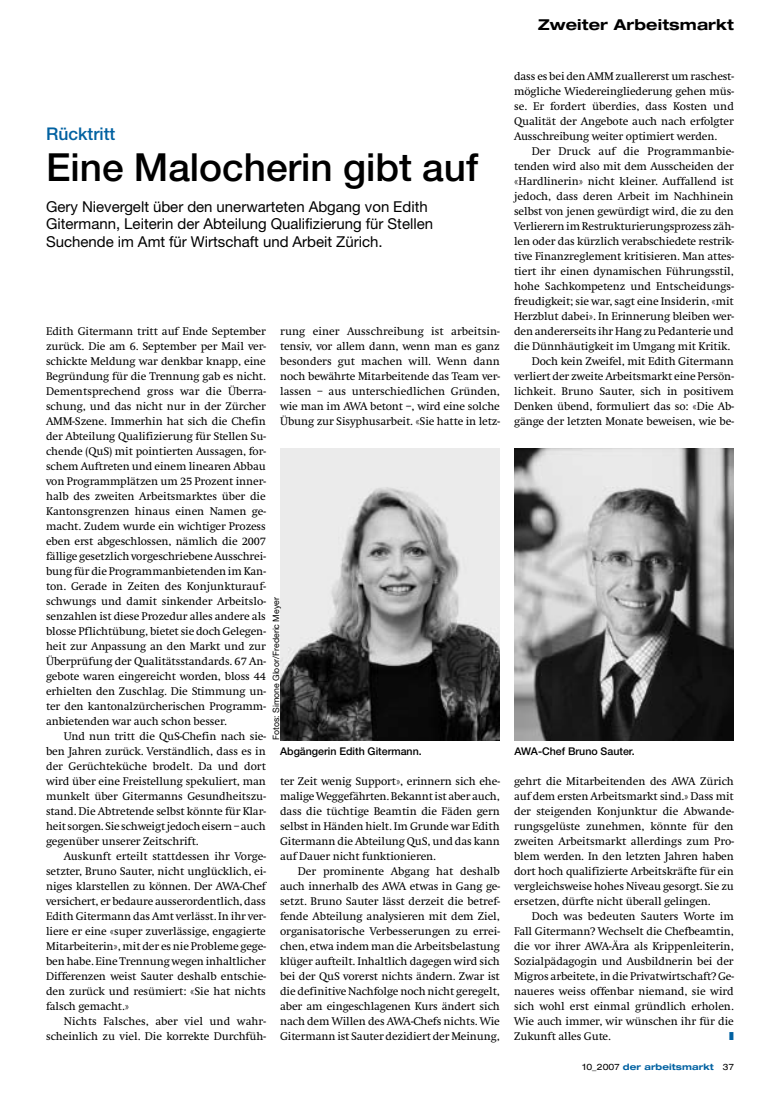
<style>
.page{position:relative;width:780px;height:1099px;background:#fff}
.page>*{position:absolute;margin:0;border:0;box-sizing:border-box;transform-origin:0 0}
.t1{font:500 38.75px "Helvetica Neue";color:#000}
.t2{font:500 17.5px "Helvetica Neue";color:#0061a1}
.t3{font:15px/17.5px "Helvetica Neue";color:#000}
.t4{font:700 expanded 15px "Helvetica Neue";letter-spacing:.01em;color:#000}
.t5{font:11.5px/15px "Swift EF";letter-spacing:-.01em;color:#000;text-align:justify}
.t6{font:500 10.62px "Helvetica Neue";color:#000}
.t7{font:8.75px "Helvetica Neue";color:#000}
.t8{font:700 expanded 8.75px "Helvetica Neue";letter-spacing:.01em;color:#0061a1}
.s1{font-weight:400;color:#000}
</style>
<div class="page">
<img style="left:280px;top:449px;width:220px;height:291px">
<img style="left:514px;top:449px;width:219px;height:291px">
<h3 class="t4" style="left:538px;top:15px;width:197px">Zweiter Arbeitsmarkt</h3>
<p class="t5" style="left:514px;top:69px;width:221px">dass es bei den AMM zuallererst um raschest&shy;mögliche Wiedereingliederung gehen müs&shy;se. Er fordert überdies, dass Kosten und Qualität der Angebote auch nach erfolgter Ausschreibung weiter optimiert werden.</p>
<p class="t5" style="left:531px;top:144px;width:203px">Der Druck auf die Programmanbie-</p>
<p class="t5" style="left:514px;top:159px;width:221px">tenden wird also mit dem Ausscheiden der</p>
<p class="t5" style="left:514px;top:174px;width:221px">«Hardlinerin» nicht kleiner. Auffallend ist</p>
<p class="t5" style="left:514px;top:189px;width:221px">jedoch, dass deren Arbeit im Nachhinein</p>
<p class="t5" style="left:514px;top:204px;width:221px">selbst von jenen gewürdigt wird, die zu den</p>
<p class="t5" style="left:514px;top:219px;width:221px">Verlierern im Restrukturierungsprozess zäh-</p>
<p class="t5" style="left:514px;top:234px;width:221px">len oder das kürzlich verabschiedete restrik-</p>
<p class="t5" style="left:514px;top:249px;width:221px">tive Finanzreglement kritisieren. Man attes-</p>
<p class="t5" style="left:514px;top:264px;width:221px">tiert ihr einen dynamischen Führungsstil,</p>
<p class="t5" style="left:514px;top:279px;width:221px">hohe Sachkompetenz und Entscheidungs-</p>
<p class="t5" style="left:514px;top:294px;width:221px">freudigkeit; sie war, sagt eine Insiderin, «mit</p>
<p class="t5" style="left:514px;top:309px;width:221px">Herzblut dabei». In Erinnerung bleiben wer-</p>
<p class="t5" style="left:514px;top:324px;width:221px">den andererseits ihr Hang zu Pedanterie und</p>
<p class="t5" style="left:514px;top:339px;width:218px">die Dünnhäutigkeit im Umgang mit Kritik.</p>
<p class="t5" style="left:531px;top:354px;width:203px">Doch kein Zweifel, mit Edith Gitermann</p>
<p class="t5" style="left:514px;top:369px;width:221px">verliert der zweite Arbeitsmarkt eine Persön-</p>
<p class="t5" style="left:514px;top:384px;width:221px">lichkeit. Bruno Sauter, sich in positivem</p>
<p class="t5" style="left:514px;top:399px;width:221px">Denken übend, formuliert das so: «Die Ab-</p>
<p class="t5" style="left:514px;top:414px;width:221px">gänge der letzten Monate beweisen, wie be-</p>
<h2 class="t2" style="left:46px;top:124px;width:71px">Rücktritt</h2>
<h1 class="t1" style="left:46px;top:144px;width:433px">Eine Malocherin gibt auf</h1>
<h3 class="t3" style="left:46px;top:197px;width:388px">Gery Nievergelt über den unerwarteten Abgang von Edith<br>Gitermann, Leiterin der Abteilung Qualifizierung für Stellen<br>Suchende im Amt für Wirtschaft und Arbeit Zürich.</h3>
<p class="t5" style="left:46px;top:324px;width:221px">Edith Gitermann tritt auf Ende September zurück. Die am 6. September per Mail ver&shy;schickte Meldung war denkbar knapp, eine Begründung für die Trennung gab es nicht.<br>Dementsprechend gross war die Überra&shy;schung, und das nicht nur in der Zürcher AMM-Szene. Immerhin hat sich die Chefin der Abteilung Qualifizierung für Stellen Su&shy;chende (QuS) mit pointierten Aussagen, for&shy;schem Auftreten und einem linearen Abbau von Programmplätzen um 25 Prozent inner&shy;halb des zweiten Arbeitsmarktes über die Kantonsgrenzen hinaus einen Namen ge&shy;macht. Zudem wurde ein wichtiger Prozess eben erst abgeschlossen, nämlich die 2007 fällige gesetzlich vorgeschriebene Ausschrei&shy;bung für die Programmanbietenden im Kan&shy;ton. Gerade in Zeiten des Konjunkturauf&shy;schwungs und damit sinkender Arbeitslo&shy;senzahlen ist diese Prozedur alles andere als blosse Pflichtübung, bietet sie doch Gelegen&shy;heit zur Anpassung an den Markt und zur Überprüfung der Qualitätsstandards. 67 An&shy;gebote waren eingereicht worden, bloss 44 erhielten den Zuschlag. Die Stimmung un&shy;ter den kantonalzürcherischen Programm&shy;anbietenden war auch schon besser.</p>
<p class="t5" style="left:46px;top:729px;width:221px;text-indent:18px">Und nun tritt die QuS-Chefin nach sie&shy;ben Jahren zurück. Verständlich, dass es in der Gerüchteküche brodelt. Da und dort wird über eine Freistellung spekuliert, man munkelt über Gitermanns Gesundheitszu&shy;stand. Die Abtretende selbst könnte für Klar&shy;heit sorgen. Sie schweigt jedoch eisern – auch gegenüber unserer Zeitschrift.</p>
<p class="t5" style="left:46px;top:849px;width:221px;text-indent:18px">Auskunft erteilt stattdessen ihr Vorge&shy;setzter, Bruno Sauter, nicht unglücklich, ei&shy;niges klarstellen zu können. Der AWA-Chef versichert, er bedaure ausserordentlich, dass Edith Gitermann das Amt verlässt. In ihr ver&shy;liere er eine «super zuverlässige, engagierte Mitarbeiterin», mit der es nie Probleme gege&shy;ben habe. Eine Trennung wegen inhaltlicher Differenzen weist Sauter deshalb entschie&shy;den zurück und resümiert: «Sie hat nichts falsch gemacht.»</p>
<p class="t5" style="left:46px;top:1014px;width:221px;text-align:right">Nichts Falsches, aber viel und wahr&shy;scheinlich zu viel. Die korrekte Durchfüh-</p>
<p class="t5" style="left:280px;top:324px;width:221px">rung einer Ausschreibung ist arbeitsin&shy;tensiv, vor allem dann, wenn man es ganz besonders gut machen will. Wenn dann noch bewährte Mitarbeitende das Team ver&shy;lassen – aus unterschiedlichen Gründen, wie man im AWA betont –, wird eine solche Übung zur Sisyphusarbeit. «Sie hatte in letz-</p>
<p class="t7" style="left:271px;top:740px;width:144px;rotate:-90deg">Fotos: Simone Gloor/Frederic Meyer</p>
<p class="t6" style="left:280px;top:745px;width:143px">Abgängerin Edith Gitermann.</p>
<p class="t6" style="left:514px;top:745px;width:122px">AWA-Chef Bruno Sauter.</p>
<p class="t5" style="left:280px;top:774px;width:221px">ter Zeit wenig Support», erinnern sich ehe&shy;malige Weggefährten. Bekannt ist aber auch, dass die tüchtige Beamtin die Fäden gern selbst in Händen hielt. Im Grunde war Edith Gitermann die Abteilung QuS, und das kann auf Dauer nicht funktionieren.</p>
<p class="t5" style="left:280px;top:864px;width:221px;text-indent:18px">Der prominente Abgang hat deshalb auch innerhalb des AWA etwas in Gang ge&shy;setzt. Bruno Sauter lässt derzeit die betref&shy;fende Abteilung analysieren mit dem Ziel, organisatorische Verbesserungen zu errei&shy;chen, etwa indem man die Arbeitsbelastung klüger aufteilt. Inhaltlich dagegen wird sich bei der QuS vorerst nichts ändern. Zwar ist die definitive Nachfolge noch nicht geregelt, aber am eingeschlagenen Kurs ändert sich nach dem Willen des AWA-Chefs nichts. Wie Gitermann ist Sauter dezidiert der Meinung,</p>
<p class="t5" style="left:514px;top:774px;width:221px">gehrt die Mitarbeitenden des AWA Zürich auf dem ersten Arbeitsmarkt sind.» Dass mit der steigenden Konjunktur die Abwande&shy;rungsgelüste zunehmen, könnte für den zweiten Arbeitsmarkt allerdings zum Pro&shy;blem werden. In den letzten Jahren haben dort hoch qualifizierte Arbeitskräfte für ein vergleichsweise hohes Niveau gesorgt. Sie zu ersetzen, dürfte nicht überall gelingen.</p>
<p class="t5" style="left:514px;top:909px;width:221px;text-indent:18px">Doch was bedeuten Sauters Worte im Fall Gitermann? Wechselt die Chefbeamtin, die vor ihrer AWA-Ära als Krippenleiterin, Sozialpädagogin und Ausbildnerin bei der Migros arbeitete, in die Privatwirtschaft? Ge&shy;naueres weiss offenbar niemand, sie wird sich wohl erst einmal gründlich erholen.<br>Wie auch immer, wir wünschen ihr für die Zukunft alles Gute.</p>
<p class="t8" style="left:582px;top:1061px;width:153px"><span class="s1">10_2007</span> der arbeitsmarkt <span class="s1">37</span></p>
</div>
